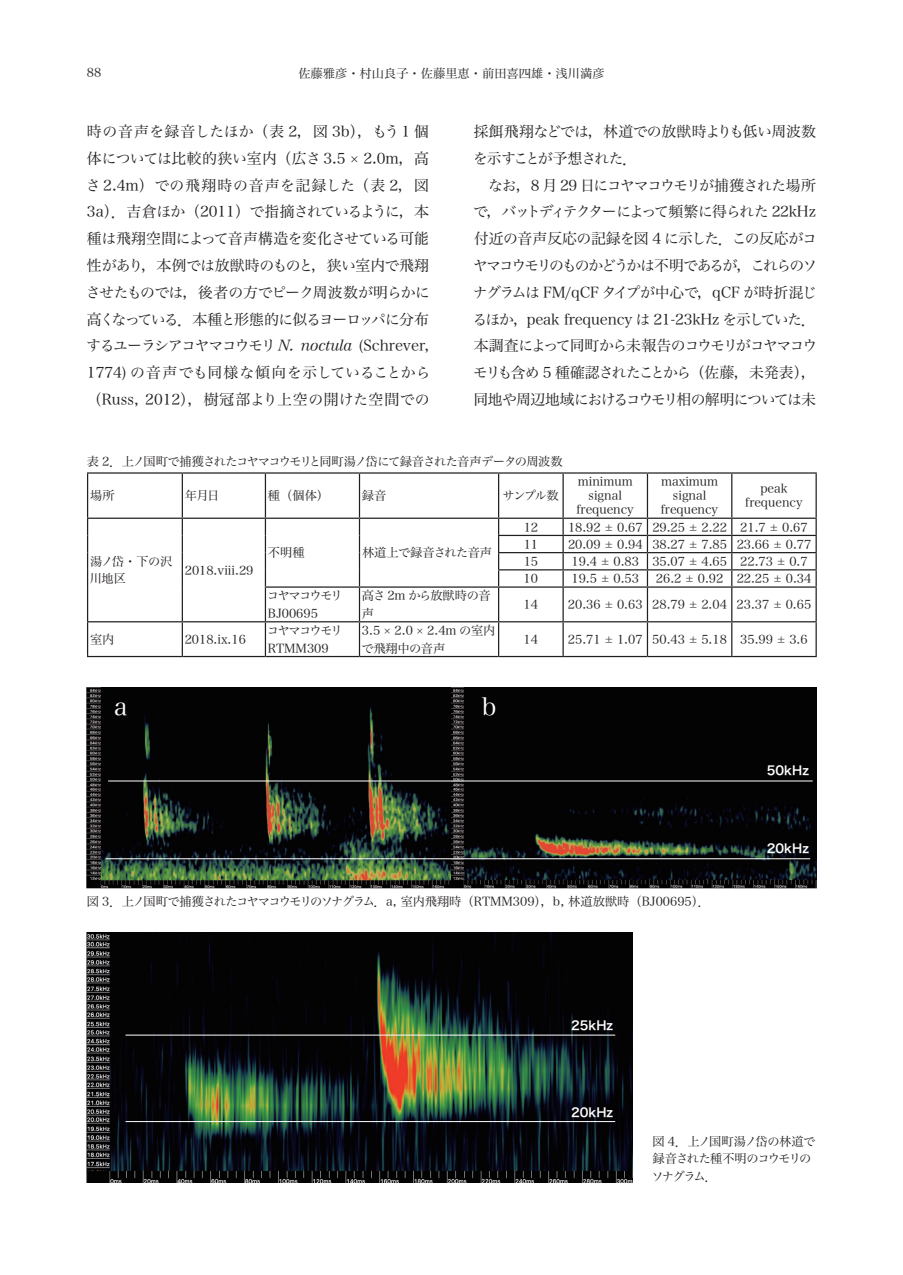
<style>
.page{position:relative;width:903px;height:1275px;background:#fff}
.page>*{position:absolute;margin:0;border:0;box-sizing:border-box;transform-origin:0 0}
.t1{font:24.5px "Hira Min Pro W3";color:#fff}
.t2{font:14.88px/26.8px "Hira Min Pro W3";letter-spacing:-.035em;color:#231f20;text-align:justify}
.t3{font:12.25px/14px "Hira Min Pro W3";color:#231f20;text-align:center}
.t4{font:12.25px "Hira Min Pro W3";letter-spacing:-.02em;color:#231f20}
.t5{font:12.25px "Hira Min Pro W3";letter-spacing:-.075em;color:#231f20}
.t6{font:12.25px/17.5px "Hira Min Pro W3";letter-spacing:-.085em;color:#231f20}
.t7{font:12.25px/17.5px "Hira Min Pro W3";letter-spacing:-.055em;color:#231f20}
.t8{font:12.25px/17.5px "Hira Min Pro W3";letter-spacing:-.035em;color:#231f20}
.t9{font:12.25px/17.5px "Hira Min Pro W3";letter-spacing:-.025em;color:#231f20}
.t10{font:12.25px "Hira Kaku Pro W6";color:#fff}
.t11{font:12.25px/17.5px "Hira Min Pro W3";letter-spacing:-.04em;color:#231f20}
</style>
<div class="page">
<img style="left:87px;top:933px;width:545px;height:249px">
<hr style="left:87px;top:472px;width:95px;height:2px;background:#231f20">
<hr style="left:87px;top:474px;width:1px;height:44px;background:#231f20">
<hr style="left:182px;top:472px;width:83px;height:2px;background:#231f20">
<hr style="left:182px;top:474px;width:1px;height:44px;background:#231f20">
<hr style="left:265px;top:472px;width:94px;height:2px;background:#231f20">
<hr style="left:265px;top:474px;width:1px;height:44px;background:#231f20">
<hr style="left:359px;top:472px;width:140px;height:2px;background:#231f20">
<hr style="left:359px;top:474px;width:1px;height:44px;background:#231f20">
<hr style="left:499px;top:472px;width:64px;height:2px;background:#231f20">
<hr style="left:498px;top:474px;width:1px;height:44px;background:#231f20">
<hr style="left:563px;top:472px;width:84px;height:2px;background:#231f20">
<hr style="left:562px;top:474px;width:2px;height:44px;background:#231f20">
<hr style="left:647px;top:472px;width:85px;height:2px;background:#231f20">
<hr style="left:647px;top:474px;width:1px;height:44px;background:#231f20">
<hr style="left:732px;top:472px;width:85px;height:2px;background:#231f20">
<hr style="left:731px;top:474px;width:1px;height:44px;background:#231f20">
<hr style="left:815px;top:474px;width:2px;height:44px;background:#231f20">
<hr style="left:87px;top:518px;width:95px;height:1px;background:#231f20">
<hr style="left:182px;top:518px;width:83px;height:1px;background:#231f20">
<hr style="left:265px;top:518px;width:94px;height:1px;background:#231f20">
<hr style="left:359px;top:518px;width:140px;height:1px;background:#231f20">
<hr style="left:499px;top:518px;width:64px;height:1px;background:#231f20">
<hr style="left:563px;top:518px;width:84px;height:1px;background:#231f20">
<hr style="left:647px;top:518px;width:85px;height:1px;background:#231f20">
<hr style="left:732px;top:518px;width:85px;height:1px;background:#231f20">
<hr style="left:498px;top:535px;width:65px;height:1px;background:#231f20">
<hr style="left:563px;top:535px;width:84px;height:1px;background:#231f20">
<hr style="left:647px;top:535px;width:85px;height:1px;background:#231f20">
<hr style="left:732px;top:535px;width:85px;height:1px;background:#231f20">
<hr style="left:498px;top:552px;width:65px;height:1px;background:#231f20">
<hr style="left:563px;top:552px;width:84px;height:1px;background:#231f20">
<hr style="left:647px;top:552px;width:85px;height:1px;background:#231f20">
<hr style="left:732px;top:552px;width:85px;height:1px;background:#231f20">
<svg style="left:87px;top:519px;width:1px;height:68px"></svg>
<svg style="left:182px;top:519px;width:1px;height:68px"></svg>
<svg style="left:265px;top:519px;width:1px;height:67px"></svg>
<svg style="left:359px;top:519px;width:1px;height:67px"></svg>
<hr style="left:498px;top:569px;width:65px;height:1px;background:#231f20">
<svg style="left:498px;top:519px;width:1px;height:67px"></svg>
<hr style="left:563px;top:569px;width:84px;height:1px;background:#231f20">
<svg style="left:562px;top:519px;width:2px;height:67px"></svg>
<hr style="left:647px;top:569px;width:85px;height:1px;background:#231f20">
<svg style="left:647px;top:519px;width:1px;height:67px"></svg>
<hr style="left:732px;top:569px;width:85px;height:1px;background:#231f20">
<svg style="left:731px;top:519px;width:1px;height:67px"></svg>
<svg style="left:815px;top:519px;width:2px;height:67px"></svg>
<hr style="left:87px;top:587px;width:1px;height:34px;background:#231f20">
<hr style="left:182px;top:587px;width:1px;height:34px;background:#231f20">
<hr style="left:265px;top:586px;width:94px;height:2px;background:#231f20">
<hr style="left:265px;top:588px;width:1px;height:33px;background:#231f20">
<hr style="left:359px;top:586px;width:140px;height:2px;background:#231f20">
<hr style="left:359px;top:588px;width:1px;height:33px;background:#231f20">
<hr style="left:499px;top:586px;width:64px;height:2px;background:#231f20">
<hr style="left:498px;top:588px;width:1px;height:33px;background:#231f20">
<hr style="left:563px;top:586px;width:84px;height:2px;background:#231f20">
<hr style="left:562px;top:588px;width:2px;height:33px;background:#231f20">
<hr style="left:647px;top:586px;width:85px;height:2px;background:#231f20">
<hr style="left:647px;top:588px;width:1px;height:33px;background:#231f20">
<hr style="left:732px;top:586px;width:85px;height:2px;background:#231f20">
<hr style="left:731px;top:588px;width:1px;height:33px;background:#231f20">
<hr style="left:815px;top:588px;width:2px;height:33px;background:#231f20">
<hr style="left:87px;top:621px;width:95px;height:1px;background:#231f20">
<hr style="left:87px;top:622px;width:1px;height:34px;background:#231f20">
<hr style="left:182px;top:621px;width:83px;height:1px;background:#231f20">
<hr style="left:182px;top:622px;width:1px;height:34px;background:#231f20">
<hr style="left:265px;top:621px;width:94px;height:1px;background:#231f20">
<hr style="left:265px;top:622px;width:1px;height:34px;background:#231f20">
<hr style="left:359px;top:621px;width:140px;height:1px;background:#231f20">
<hr style="left:359px;top:622px;width:1px;height:34px;background:#231f20">
<hr style="left:499px;top:621px;width:64px;height:1px;background:#231f20">
<hr style="left:498px;top:622px;width:1px;height:34px;background:#231f20">
<hr style="left:563px;top:621px;width:84px;height:1px;background:#231f20">
<hr style="left:562px;top:622px;width:2px;height:34px;background:#231f20">
<hr style="left:647px;top:621px;width:85px;height:1px;background:#231f20">
<hr style="left:647px;top:622px;width:1px;height:34px;background:#231f20">
<hr style="left:732px;top:621px;width:85px;height:1px;background:#231f20">
<hr style="left:731px;top:622px;width:1px;height:34px;background:#231f20">
<hr style="left:815px;top:622px;width:2px;height:34px;background:#231f20">
<hr style="left:87px;top:656px;width:95px;height:1px;background:#231f20">
<hr style="left:182px;top:656px;width:83px;height:1px;background:#231f20">
<hr style="left:265px;top:656px;width:94px;height:1px;background:#231f20">
<hr style="left:359px;top:656px;width:140px;height:1px;background:#231f20">
<hr style="left:499px;top:656px;width:64px;height:1px;background:#231f20">
<hr style="left:563px;top:656px;width:84px;height:1px;background:#231f20">
<hr style="left:647px;top:656px;width:85px;height:1px;background:#231f20">
<hr style="left:732px;top:656px;width:85px;height:1px;background:#231f20">
<img style="left:87px;top:687px;width:729px;height:201px">
<hr style="left:106px;top:858px;width:704px;height:1px;background:#fff">
<hr style="left:126px;top:1121px;width:489px;height:1px;background:#fff">
<hr style="left:126px;top:1035px;width:489px;height:1px;background:#fff">
<hr style="left:108px;top:781px;width:705px;height:1px;background:#fff">
<p class="t3" style="left:87px;top:64px;width:16px">88</p>
<p class="t3" style="left:298px;top:65px;width:308px">佐藤雅彦・村山良子・佐藤里恵・前田喜四雄・浅川満彦</p>
<p class="t2" style="left:86px;top:117px;width:346px">時の音声を録音したほか（表 2，図 3b），もう1 個体については比較的狭い室内（広さ 3.5 × 2.0m，高さ 2.4m）での飛翔時の音声を記録した（表 2，図3a）．吉倉ほか（2011）で指摘されているように，本種は飛翔空間によって音声構造を変化させている可能性があり，本例では放獣時のものと，狭い室内で飛翔させたものでは，後者の方でピーク周波数が明らかに高くなっている．本種と形態的に似るヨーロッパに分布するユーラシアコヤマコウモリN. noctula (Schrever, 1774) の音声でも同様な傾向を示していることから（Russ, 2012），樹冠部より上空の開けた空間での</p>
<p class="t2" style="left:473px;top:117px;width:344px">採餌飛翔などでは，林道での放獣時よりも低い周波数を示すことが予想された．</p>
<p class="t2" style="left:472px;top:170px;width:346px;text-indent:16px">なお，8 月 29 日にコヤマコウモリが捕獲された場所で，バットディテクターによって頻繁に得られた 22kHz付近の音声反応の記録を図 4 に示した．この反応がコヤマコウモリのものかどうかは不明であるが，これらのソナグラムは FM/qCF タイプが中心で，qCF が時折混じるほか，peak frequency は 21-23kHz を示していた．本調査によって同町から未報告のコウモリがコヤマコウモリも含め 5 種確認されたことから（佐藤，未発表），同地や周辺地域におけるコウモリ相の解明については未</p>
<p class="t5" style="left:87px;top:451px;width:477px">表 2．上ノ国町で捕獲されたコヤマコウモリと同町湯ノ岱にて録音された音声データの周波数</p>
<p class="t3" style="left:90px;top:488px;width:26px">場所</p>
<p class="t3" style="left:185px;top:488px;width:36px">年月日</p>
<p class="t3" style="left:268px;top:488px;width:63px">種（個体）</p>
<p class="t3" style="left:362px;top:488px;width:26px">録音</p>
<p class="t3" style="left:502px;top:488px;width:58px">サンプル数</p>
<p class="t3" style="left:577px;top:474px;width:59px">minimum signal frequency</p>
<p class="t3" style="left:661px;top:474px;width:59px">maximum signal frequency</p>
<p class="t3" style="left:745px;top:481px;width:59px">peak frequency</p>
<p class="t11" style="left:90px;top:551px;width:84px">湯ノ岱・下の沢川地区</p>
<p class="t3" style="left:185px;top:562px;width:70px">2018.viii.29</p>
<p class="t3" style="left:268px;top:545px;width:38px">不明種</p>
<p class="t8" style="left:362px;top:543px;width:132px">林道上で録音された音声</p>
<p class="t3" style="left:524px;top:519px;width:16px">12</p>
<p class="t3" style="left:568px;top:519px;width:241px">18.92 ± 0.67 29.25 ± 2.22 21.7 ± 0.67</p>
<p class="t3" style="left:524px;top:536px;width:16px">11</p>
<p class="t3" style="left:568px;top:536px;width:245px">20.09 ± 0.94 38.27 ± 7.85 23.66 ± 0.77</p>
<p class="t3" style="left:524px;top:553px;width:16px">15</p>
<p class="t3" style="left:571px;top:553px;width:238px">19.4 ± 0.83 35.07 ± 4.65 22.73 ± 0.7</p>
<p class="t3" style="left:524px;top:570px;width:16px">10</p>
<p class="t3" style="left:571px;top:570px;width:69px">19.5 ± 0.53</p>
<p class="t3" style="left:656px;top:570px;width:157px">26.2 ± 0.92 22.25 ± 0.34</p>
<p class="t7" style="left:267px;top:586px;width:77px">コヤマコウモリ<br>BJ00695</p>
<p class="t8" style="left:362px;top:586px;width:130px">高さ 2m から放獣時の音声</p>
<p class="t3" style="left:524px;top:596px;width:16px">14</p>
<p class="t3" style="left:568px;top:596px;width:245px">20.36 ± 0.63 28.79 ± 2.04 23.37 ± 0.65</p>
<p class="t3" style="left:90px;top:631px;width:26px">室内</p>
<p class="t3" style="left:185px;top:631px;width:63px">2018.ix.16</p>
<p class="t7" style="left:267px;top:621px;width:77px">コヤマコウモリ<br>RTMM309</p>
<p class="t9" style="left:361px;top:621px;width:135px">3.5 × 2.0 × 2.4m の室内で飛翔中の音声</p>
<p class="t3" style="left:524px;top:631px;width:16px">14</p>
<p class="t3" style="left:568px;top:631px;width:241px">25.71 ± 1.07 50.43 ± 5.18 35.99 ± 3.6</p>
<h1 class="t1" style="left:114px;top:686px;width:15px">a</h1>
<h1 class="t1" style="left:482px;top:686px;width:16px">b</h1>
<p class="t4" style="left:87px;top:891px;width:625px">図 3．上ノ国町で捕獲されたコヤマコウモリのソナグラム．a, 室内飛翔時（RTMM309），b, 林道放獣時（BJ00695）．</p>
<p class="t10" style="left:571px;top:1014px;width:44px">25kHz</p>
<p class="t10" style="left:571px;top:1102px;width:44px">20kHz</p>
<p class="t10" style="left:767px;top:759px;width:44px">50kHz</p>
<p class="t10" style="left:767px;top:838px;width:44px">20kHz</p>
<p class="t6" style="left:651px;top:1131px;width:165px">図 4．上ノ国町湯ノ岱の林道で録音された種不明のコウモリのソナグラム．</p>
</div>
